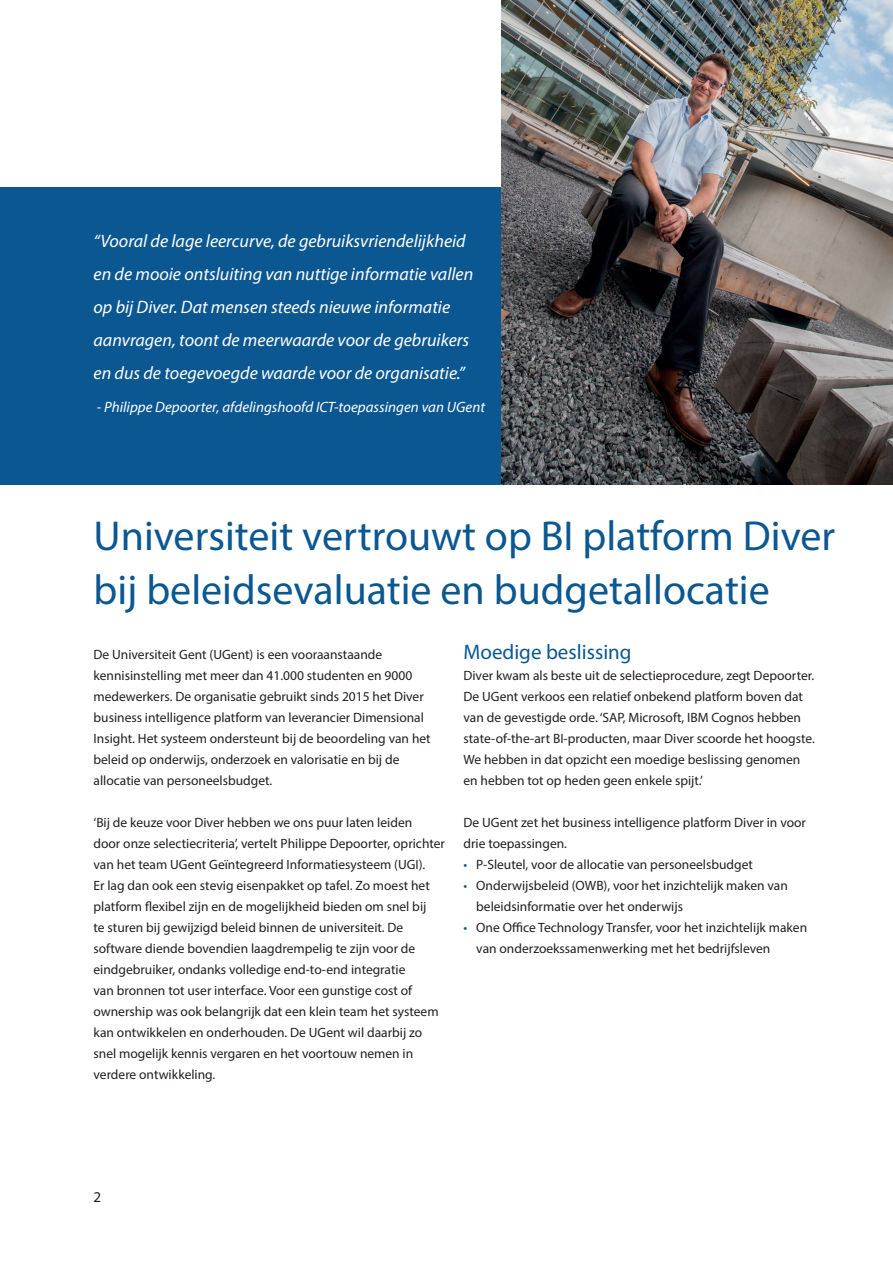
<style>
.page{position:relative;width:893px;height:1263px;background:#fff}
.page>*{position:absolute;margin:0;border:0;box-sizing:border-box;transform-origin:0 0}
.t1{font:42px/54px "Myriad Pro";color:#0b5792}
.t2{font:21px "Myriad Pro";color:#0b5792}
.t3{font:italic 18px/33px "Myriad Pro";color:#fff}
.t4{font:italic 15px "Myriad Pro";color:#fff}
.t5{font:15px "Myriad Pro";color:#231f20}
.t6{font:13.5px/21px "Myriad Pro";color:#231f20}
.s1{color:#0b5792}
</style>
<div class="page">
<div style="left:0;top:187px;width:502px;height:298px;background:#0b5792"></div>
<img style="left:502px;top:0;width:391px;height:485px">
<p class="t3" style="left:94px;top:225px;width:381px">“Vooral de lage leercurve, de gebruiksvriendelijkheid en de mooie ontsluiting van nuttige informatie vallen op bij Diver. Dat mensen steeds nieuwe informatie aanvragen, toont de meerwaarde voor de gebruikers en dus de toegevoegde waarde voor de organisatie.”</p>
<p class="t4" style="left:97px;top:398px;width:390px">- Philippe Depoorter, afdelingshoofd ICT-toepassingen van UGent</p>
<h1 class="t1" style="left:94px;top:508px;width:743px">Universiteit vertrouwt op BI platform Diver bij beleidsevaluatie en budgetallocatie</h1>
<p class="t6" style="left:94px;top:644px;width:339px">De Universiteit Gent (UGent) is een vooraanstaande kennisinstelling met meer dan 41.000 studenten en 9000 medewerkers. De organisatie gebruikt sinds 2015 het Diver business intelligence platform van leverancier Dimensional Insight. Het systeem ondersteunt bij de beoordeling van het beleid op onderwijs, onderzoek en valorisatie en bij de allocatie van personeelsbudget.</p>
<p class="t6" style="left:94px;top:812px;width:353px">‘Bij de keuze voor Diver hebben we ons puur laten leiden<br>door onze selectiecriteria’, vertelt Philippe Depoorter, oprichter van het team UGent Geïntegreerd Informatiesysteem (UGI).<br>Er lag dan ook een stevig eisenpakket op tafel. Zo moest het platform flexibel zijn en de mogelijkheid bieden om snel bij<br>te sturen bij gewijzigd beleid binnen de universiteit. De software diende bovendien laagdrempelig te zijn voor de eindgebruiker, ondanks volledige end-to-end integratie<br>van bronnen tot user interface. Voor een gunstige cost of ownership was ook belangrijk dat een klein team het systeem kan ontwikkelen en onderhouden. De UGent wil daarbij zo snel mogelijk kennis vergaren en het voortouw nemen in verdere ontwikkeling.</p>
<h2 class="t2" style="left:463px;top:639px;width:170px">Moedige beslissing</h2>
<p class="t6" style="left:463px;top:665px;width:353px">Diver kwam als beste uit de selectieprocedure, zegt Depoorter.<br>De UGent verkoos een relatief onbekend platform boven dat van de gevestigde orde. ‘SAP, Microsoft, IBM Cognos hebben state-of-the-art BI-producten, maar Diver scoorde het hoogste.<br>We hebben in dat opzicht een moedige beslissing genomen en hebben tot op heden geen enkele spijt.’</p>
<p class="t6" style="left:463px;top:812px;width:344px">De UGent zet het business intelligence platform Diver in voor drie toepassingen.</p>
<p class="t6" style="left:463px;top:854px;width:291px"><span class="s1">•</span> P-Sleutel, voor de allocatie van personeelsbudget</p>
<p class="t6" style="left:476px;top:875px;width:313px;text-indent:-13px"><span class="s1">•</span> Onderwijsbeleid (OWB), voor het inzichtelijk maken van beleidsinformatie over het onderwijs</p>
<p class="t6" style="left:476px;top:917px;width:332px;text-indent:-13px"><span class="s1">•</span> One Office Technology Transfer, voor het inzichtelijk maken van onderzoekssamenwerking met het bedrijfsleven</p>
<p class="t5" style="left:94px;top:1188px;width:9px">2</p>
</div>
